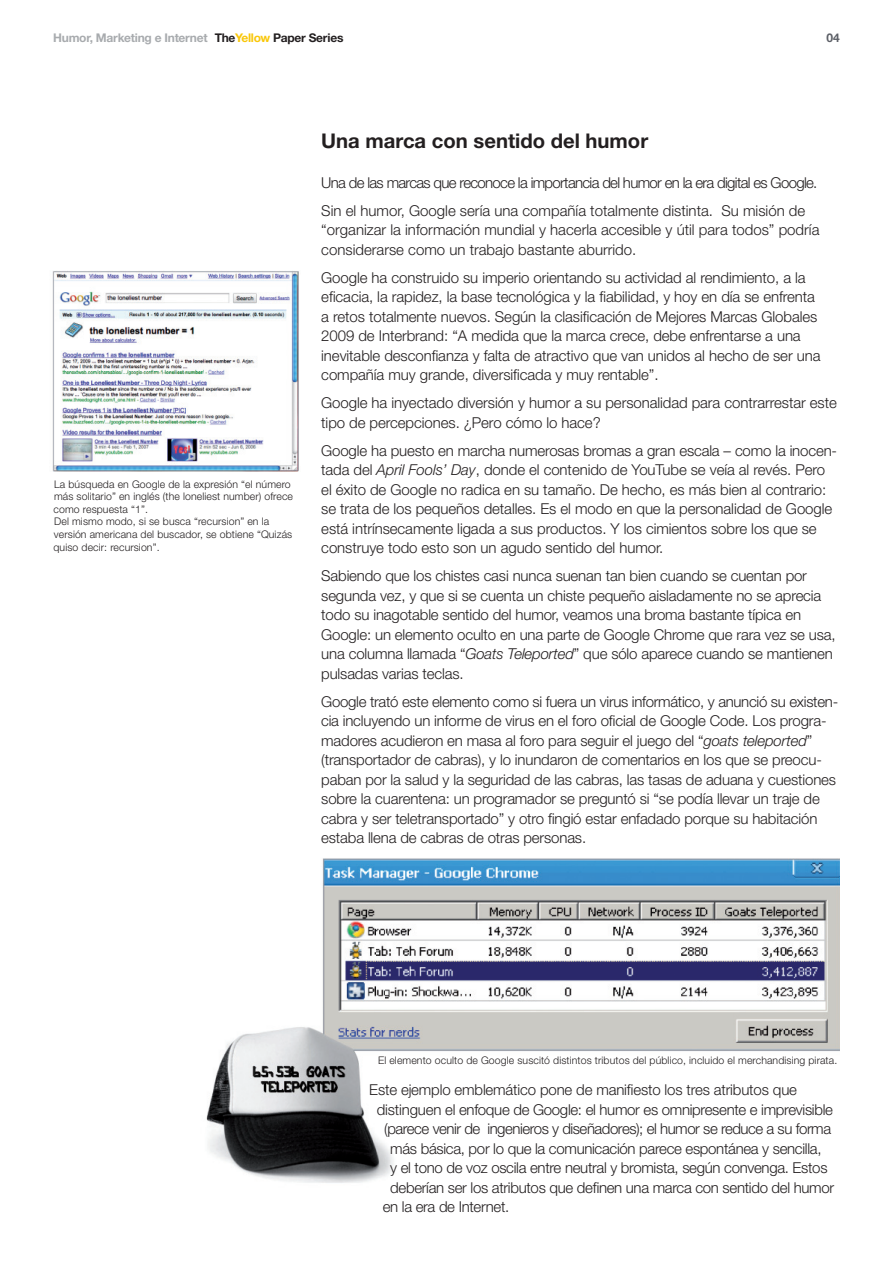
<style>
.page{position:relative;width:893px;height:1263px;background:#fff}
.page>*{position:absolute;margin:0;border:0;box-sizing:border-box;transform-origin:0 0}
.t1{font:700 20.25px "Helvetica Neue CE";color:#231f20}
.t2{font:300 15px/19.5px "Helvetica Neue CE";letter-spacing:-.01em;color:#231f20}
.t3{font:300 15px/28px "Helvetica Neue CE";letter-spacing:-.045em;color:#231f20}
.t4{font:300 15px "Helvetica Neue CE";letter-spacing:-.03em;color:#231f20}
.t5{font:700 12px "Helvetica Neue CE";letter-spacing:-.02em;color:#a8abae}
.t6{font:700 12px "Helvetica Neue";color:#5d6067}
.t7{font:300 10.5px/12.6px "Helvetica Neue CE";letter-spacing:.01em;color:#231f20}
.s1{color:#231f20}
.s2{color:#f9c709}
.s3{font-style:italic}
</style>
<div class="page">
<img style="left:206px;top:858px;width:634px;height:325px">
<img style="left:52px;top:271px;width:247px;height:201px">
<p class="t5" style="left:53px;top:34px;width:292px">Humor, Marketing e Internet <span class="s1">The</span><span class="s2">Yellow</span> <span class="s1">Paper Series</span></p>
<h1 class="t1" style="left:321px;top:134px;width:328px">Una marca con sentido del humor</h1>
<p class="t6" style="left:826px;top:31px;width:15px">04</p>
<p class="t7" style="left:54px;top:478px;width:241px">La búsqueda en Google de la expresión “el número más solitario” en inglés (the loneliest number) ofrece como respuesta “1”.<br>Del mismo modo, si se busca “recursion” en la versión americana del buscador, se obtiene “Quizás quiso decir: recursion”.</p>
<p class="t3" style="left:321px;top:170px;width:498px">Una de las marcas que reconoce la importancia del humor en la era digital es Google.<br>Sin el humor, Google sería una compañía totalmente distinta. Su misión de</p>
<p class="t2" style="left:321px;top:221px;width:500px">“organizar la información mundial y hacerla accesible y útil para todos” podría considerarse como un trabajo bastante aburrido.</p>
<p class="t2" style="left:321px;top:269px;width:501px">Google ha construido su imperio orientando su actividad al rendimiento, a la eficacia, la rapidez, la base tecnológica y la fiabilidad, y hoy en día se enfrenta a retos totalmente nuevos. Según la clasificación de Mejores Marcas Globales 2009 de Interbrand: “A medida que la marca crece, debe enfrentarse a una inevitable desconfianza y falta de atractivo que van unidos al hecho de ser una compañía muy grande, diversificada y muy rentable”.</p>
<p class="t2" style="left:321px;top:394px;width:517px">Google ha inyectado diversión y humor a su personalidad para contrarrestar este tipo de percepciones. ¿Pero cómo lo hace?</p>
<p class="t2" style="left:321px;top:442px;width:517px">Google ha puesto en marcha numerosas bromas a gran escala – como la inocen&shy;tada del <span class="s3">April Fools’ Day</span>, donde el contenido de YouTube se veía al revés. Pero el éxito de Google no radica en su tamaño. De hecho, es más bien al contrario: se trata de los pequeños detalles. Es el modo en que la personalidad de Google está intrínsecamente ligada a sus productos. Y los cimientos sobre los que se construye todo esto son un agudo sentido del humor.</p>
<p class="t2" style="left:321px;top:567px;width:516px">Sabiendo que los chistes casi nunca suenan tan bien cuando se cuentan por segunda vez, y que si se cuenta un chiste pequeño aisladamente no se aprecia todo su inagotable sentido del humor, veamos una broma bastante típica en Google: un elemento oculto en una parte de Google Chrome que rara vez se usa, una columna llamada “<span class="s3">Goats Teleported</span>” que sólo aparece cuando se mantienen pulsadas varias teclas.</p>
<p class="t2" style="left:321px;top:693px;width:518px">Google trató este elemento como si fuera un virus informático, y anunció su existen&shy;cia incluyendo un informe de virus en el foro oficial de Google Code. Los progra&shy;madores acudieron en masa al foro para seguir el juego del “<span class="s3">goats teleported</span>” (transportador de cabras), y lo inundaron de comentarios en los que se preocu&shy;paban por la salud y la seguridad de las cabras, las tasas de aduana y cuestiones sobre la cuarentena: un programador se preguntó si “se podía llevar un traje de cabra y ser teletransportado” y otro fingió estar enfadado porque su habitación estaba llena de cabras de otras personas.</p>
<p class="t7" style="left:378px;top:1055px;width:461px">El elemento oculto de Google suscitó distintos tributos del público, incluido el merchandising pirata.</p>
<p class="t2" style="left:369px;top:1081px;width:429px">Este ejemplo emblemático pone de manifiesto los tres atributos que</p>
<p class="t2" style="left:377px;top:1101px;width:458px">distinguen el enfoque de Google: el humor es omnipresente e imprevisible</p>
<p class="t4" style="left:384px;top:1123px;width:448px">(parece venir de ingenieros y diseñadores); el humor se reduce a su forma</p>
<p class="t2" style="left:390px;top:1140px;width:433px">más básica, por lo que la comunicación parece espontánea y sencilla,</p>
<p class="t2" style="left:390px;top:1159px;width:439px">y el tono de voz oscila entre neutral y bromista, según convenga. Estos</p>
<p class="t2" style="left:390px;top:1179px;width:445px">deberían ser los atributos que definen una marca con sentido del humor</p>
<p class="t2" style="left:383px;top:1198px;width:128px">en la era de Internet.</p>
</div>
